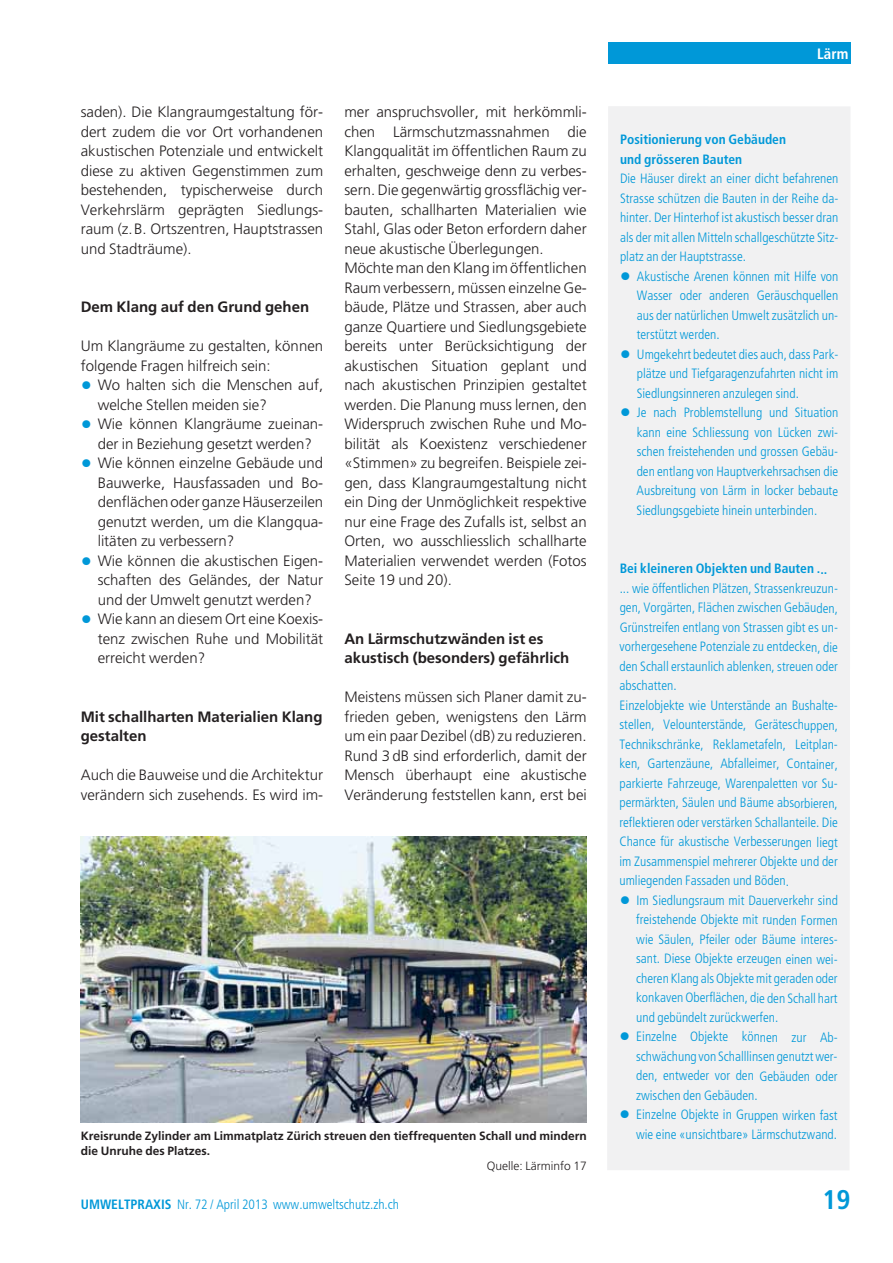
<style>
.page{position:relative;width:893px;height:1263px;background:#fff}
.page>*{position:absolute;margin:0;border:0;box-sizing:border-box;transform-origin:0 0}
.t1{font:700 condensed 27px "Frutiger LT Std";color:#0098d8}
.t2{font:300 15px/19.5px "Frutiger LT Std";color:#231f20;text-align:justify}
.t3{font:700 15px/19.5px "Frutiger LT Std";color:#231f20}
.t4{font:700 condensed 15px "Frutiger LT Std";color:#fff}
.t5{font:300 condensed 13.5px/19.5px "Frutiger LT Std";color:#0098d8;text-align:justify}
.t6{font:700 condensed 13.5px/19.5px "Frutiger LT Std";color:#0098d8}
.t7{font:700 12px "Frutiger LT Std";color:#231f20}
.t8{font:300 12px "Frutiger LT Std";color:#231f20}
.s1{font-stretch:condensed;font-size:22.5px;color:#0098d8}
.s2{font-size:22.5px}
.s3{font-weight:700}
</style>
<div class="page">
<div style="left:608px;top:43px;width:242px;height:21px;background:#0098d8"></div>
<div style="left:607px;top:106px;width:243px;height:1064px;background:#f1f1f2"></div>
<img style="left:81px;top:836px;width:506px;height:286px">
<p class="t2" style="left:81px;top:103px;width:244px">saden). Die Klangraumgestaltung för&shy;dert zudem die vor Ort vorhandenen akustischen Potenziale und entwickelt diese zu aktiven Gegenstimmen zum bestehenden, typischerweise durch Verkehrslärm geprägten Siedlungs&shy;raum (z.B. Ortszentren, Hauptstrassen und Stadträume).</p>
<p class="t3" style="left:81px;top:298px;width:230px">Dem Klang auf den Grund gehen</p>
<p class="t2" style="left:81px;top:337px;width:244px">Um Klangräume zu gestalten, können folgende Fragen hilfreich sein:</p>
<p class="t2" style="left:98px;top:376px;width:227px;text-indent:-17px"><span class="s1">•</span> Wo halten sich die Menschen auf, welche Stellen meiden sie?</p>
<p class="t2" style="left:81px;top:415px;width:244px;text-align:center"><span class="s1">•</span> Wie können Klangräume zueinan&shy;der in Beziehung gesetzt werden?</p>
<p class="t2" style="left:98px;top:454px;width:227px;text-indent:-17px"><span class="s1">•</span> Wie können einzelne Gebäude und Bauwerke, Hausfassaden und Bo&shy;denflächen oder ganze Häuserzeilen genutzt werden, um die Klangqua&shy;litäten zu verbessern?</p>
<p class="t2" style="left:98px;top:551px;width:227px;text-indent:-17px"><span class="s1">•</span> Wie können die akustischen Eigen&shy;schaften des Geländes, der Natur und der Umwelt genutzt werden?</p>
<p class="t2" style="left:98px;top:610px;width:227px;text-indent:-17px"><span class="s1">•</span> Wie kann an diesem Ort eine Koexis - tenz zwischen Ruhe und Mobilität erreicht werden?</p>
<p class="t3" style="left:81px;top:707px;width:243px">Mit schallharten Materialien Klang gestalten</p>
<p class="t2" style="left:81px;top:766px;width:244px">Auch die Bauweise und die Architektur verändern sich zusehends. Es wird im-</p>
<p class="t2" style="left:344px;top:103px;width:244px;text-align:left">mer anspruchsvoller, mit herkömmli&shy;chen Lärmschutzmassnahmen die Klangqualität im öffentlichen Raum zu erhalten, geschweige denn zu verbes&shy;sern. Die gegenwärtig grossflächig ver&shy;bauten, schallharten Materialien wie Stahl, Glas oder Beton erfordern daher neue akustische Überlegungen.<br>Möchte man den Klang im öffentlichen Raum verbessern, müssen einzelne Ge&shy;bäude, Plätze und Strassen, aber auch ganze Quartiere und Siedlungsgebiete bereits unter Berücksichtigung der akustischen Situation geplant und nach akustischen Prinzipien gestaltet werden. Die Planung muss lernen, den Widerspruch zwischen Ruhe und Mo&shy;bilität als Koexistenz verschiedener «Stimmen» zu begreifen. Beispiele zei&shy;gen, dass Klangraumgestaltung nicht ein Ding der Unmöglichkeit respektive nur eine Frage des Zufalls ist, selbst an Orten, wo ausschliesslich schallharte Materialien verwendet werden (Fotos Seite 19 und 20).</p>
<p class="t3" style="left:344px;top:629px;width:226px">An Lärmschutzwänden ist es akustisch (besonders) gefährlich</p>
<p class="t2" style="left:344px;top:688px;width:244px">Meistens müssen sich Planer damit zu&shy;frieden geben, wenigstens den Lärm um ein paar Dezibel (dB) zu reduzieren.<br>Rund 3 dB sind erforderlich, damit der Mensch überhaupt eine akustische Veränderung feststellen kann, erst bei</p>
<p class="t4" style="left:817px;top:46px;width:33px">Lärm</p>
<p class="t4" style="left:819px;top:46px;width:33px">Lärm</p>
<p class="t6" style="left:620px;top:131px;width:167px">Positionierung von Gebäuden und grösseren Bauten</p>
<p class="t5" style="left:620px;top:170px;width:220px">Die Häuser direkt an einer dicht befahrenen Strasse schützen die Bauten in der Reihe da&shy;hinter. Der Hinterhof ist akustisch besser dran als der mit allen Mitteln schallgeschützte Sitz&shy;platz an der Hauptstrasse.</p>
<p class="t5" style="left:637px;top:267px;width:203px;text-indent:-17px"><span class="s2">•</span> Akustische Arenen können mit Hilfe von Wasser oder anderen Geräuschquellen aus der natürlichen Umwelt zusätzlich un&shy;terstützt werden.</p>
<p class="t5" style="left:637px;top:345px;width:203px;text-indent:-17px"><span class="s2">•</span> Umgekehrt bedeutet dies auch, dass Park&shy;plätze und Tiefgaragenzufahrten nicht im Siedlungsinneren anzulegen sind.</p>
<p class="t5" style="left:637px;top:404px;width:203px;text-indent:-17px"><span class="s2">•</span> Je nach Problemstellung und Situation kann eine Schliessung von Lücken zwi&shy;schen freistehenden und grossen Gebäu&shy;den entlang von Hauptverkehrsachsen die Ausbreitung von Lärm in locker bebaute Siedlungsgebiete hinein unterbinden.</p>
<p class="t6" style="left:620px;top:560px;width:209px">Bei kleineren Objekten und Bauten ...</p>
<p class="t5" style="left:619px;top:579px;width:220px;text-align:left">... wie öffentlichen Plätzen, Strassenkreuzun&shy;gen, Vorgärten, Flächen zwischen Gebäuden, Grünstreifen entlang von Strassen gibt es un&shy;vorhergesehene Potenziale zu entdecken, die den Schall erstaunlich ablenken, streuen oder abschatten.<br>Einzelobjekte wie Unterstände an Bushalte&shy;stellen, Velounterstände, Geräteschuppen, Technikschränke, Reklametafeln, Leitplan&shy;ken, Gartenzäune, Abfalleimer, Container, parkierte Fahrzeuge, Warenpaletten vor Su&shy;permärkten, Säulen und Bäume absorbieren, reflektieren oder verstärken Schallanteile. Die Chance für akustische Verbesserungen liegt im Zusammenspiel mehrerer Objekte und der umliegenden Fassaden und Böden.</p>
<p class="t5" style="left:636px;top:891px;width:203px;text-indent:-17px"><span class="s2">•</span> Im Siedlungsraum mit Dauerverkehr sind freistehende Objekte mit runden Formen wie Säulen, Pfeiler oder Bäume interes&shy;sant. Diese Objekte erzeugen einen wei&shy;cheren Klang als Objekte mit geraden oder konkaven Oberflächen, die den Schall hart und gebündelt zurückwerfen.</p>
<p class="t5" style="left:636px;top:1028px;width:203px;text-indent:-17px"><span class="s2">•</span> Einzelne Objekte können zur Ab&shy;schwächung von Schalllinsen genutzt wer&shy;den, entweder vor den Gebäuden oder zwischen den Gebäuden.</p>
<p class="t5" style="left:619px;top:1106px;width:220px"><span class="s2">•</span> Einzelne Objekte in Gruppen wirken fast</p>
<p class="t7" style="left:81px;top:1130px;width:507px">Kreisrunde Zylinder am Limmatplatz Zürich streuen den tieffrequenten Schall und mindern</p>
<p class="t5" style="left:636px;top:1125px;width:203px">wie eine «unsichtbare» Lärmschutzwand.</p>
<p class="t7" style="left:81px;top:1145px;width:131px">die Unruhe des Platzes.</p>
<p class="t8" style="left:487px;top:1160px;width:102px">Quelle: Lärminfo 17</p>
<p class="t5" style="left:81px;top:1195px;width:320px"><span class="s3">UMWELTPRAXIS</span> Nr. 72 / April 2013 www.umweltschutz.zh.ch</p>
<h1 class="t1" style="left:822px;top:1186px;width:30px">19</h1>
</div>
